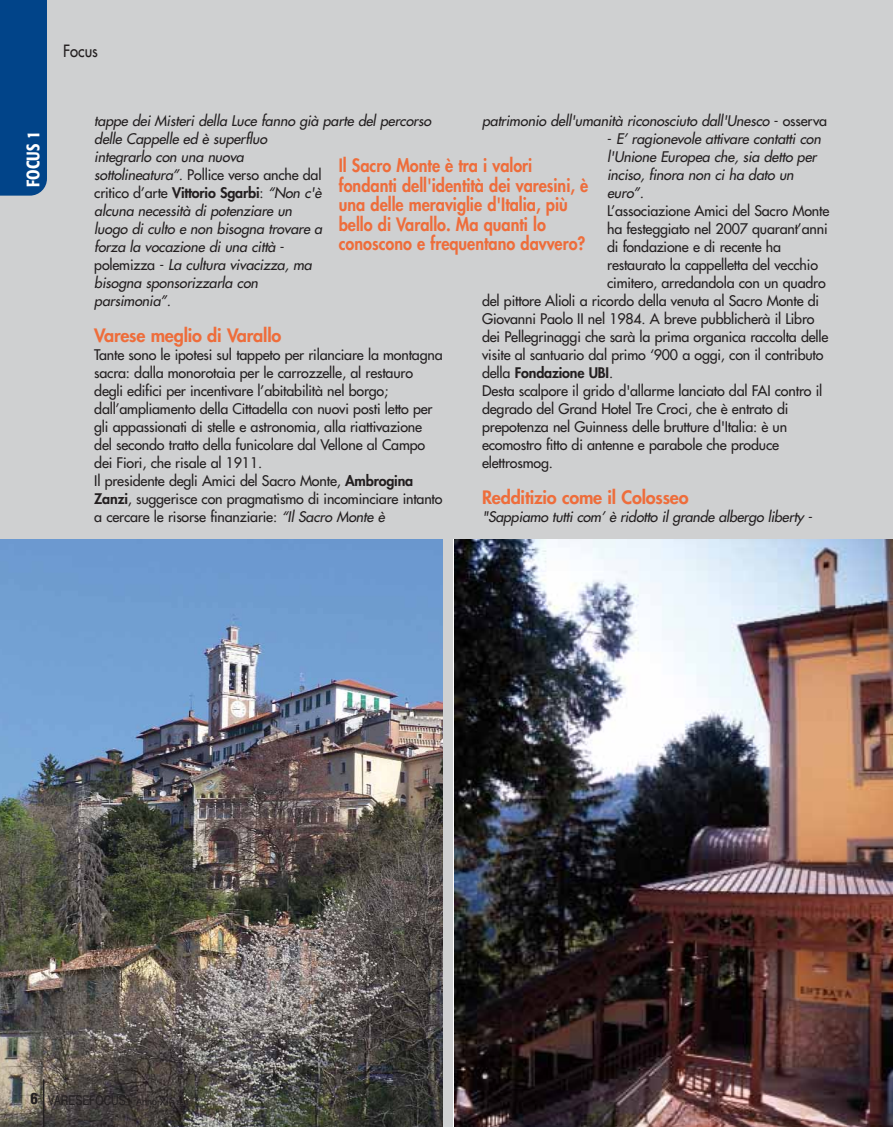
<style>
.page{position:relative;width:893px;height:1127px;background:#cfd0d1}
.page>*{position:absolute;margin:0;border:0;box-sizing:border-box;transform-origin:0 0}
.t1{font:800 18px/19.5px "Futura";color:#ee6d3b;scale:.9 1}
.t2{font:800 18px "Futura";color:#ee6d3b}
.t3{font:500 condensed 18px "Formata";letter-spacing:.01em;color:#fff;scale:.9 1}
.t4{font:16.5px "Futura";color:#231f20;scale:.9 1}
.t5{font:14.25px/18px "Futura";letter-spacing:-.01em;color:#231f20}
.t6{font:italic 14.25px/18px "Futura";letter-spacing:-.01em;color:#231f20}
.t7{font:800 14.25px "Futura";letter-spacing:-.01em;color:#231f20}
.t8{font:13.5px "Helvetica";color:#231f20;scale:.77 1}
.s1{font-style:normal}
.s2{font-weight:800;font-style:normal}
.s3{font-weight:800}
.s4{font-style:italic}
.s5{font-weight:400}
.s6{font-weight:900;font-stretch:condensed;font-size:15px}
.s7{font-size:9px}
</style>
<div class="page">
<img style="left:0;top:540px;width:442px;height:587px">
<img style="left:454px;top:539px;width:438px;height:588px">
<hr style="left:43px;top:1079px;width:1px;height:48px;background:#231f20">
<div style="left:0;top:0;width:47px;height:196px;background:#014489"></div>
<p class="t3" style="left:26px;top:187px;width:63px;rotate:-90deg">FOCUS 1</p>
<p class="t4" style="left:63px;top:43px;width:40px">Focus</p>
<p class="t6" style="left:94px;top:113px;width:341px">tappe dei Misteri della Luce fanno già parte del percorso delle Cappelle ed è superfluo<br>integrarlo con una nuova<br>sottolineatura”. <span class="s1">Pollice verso anche dal<br>critico d’arte</span> <span class="s2">Vittorio Sgarbi</span><span class="s1">:</span> “Non c'è<br>alcuna necessità di potenziare un<br>luogo di culto e non bisogna trovare a<br>forza la vocazione di una città <span class="s1">-<br>p o l e m i zza -</span> La cultura vivacizza, ma<br>bisogna sponsorizzarla con<br>parsimonia”.</p>
<p class="t2" style="left:94px;top:327px;width:189px">Varese meglio di Varallo</p>
<p class="t5" style="left:94px;top:347px;width:350px">Tante sono le ipotesi sul tappeto per rilanciare la montagna sacra: dalla monorotaia per le carrozzelle, al restauro degli edifici per incentivare l’abitabilità nel borgo; dall’ampliamento della Cittadella con nuovi posti letto per gli appassionati di stelle e astronomia, alla riattivazione del secondo tratto della funicolare dal Vellone al Campo dei Fiori, che risale al 1911.<br>Il presidente degli Amici del Sacro Monte, <span class="s3">Ambrogina Zanzi</span>, suggerisce con pragmatismo di incominciare intanto a cercare le risorse finanziarie: <span class="s4">“Il Sacro Monte è</span></p>
<p class="t6" style="left:482px;top:113px;width:347px">patrimonio dell'umanità riconosciuto dall'Unesco <span class="s1">- o s s e rva</span></p>
<p class="t6" style="left:607px;top:131px;width:218px"><span class="s1">-</span> E’ ragionevole attivare contatti con l'Unione Europea che, sia detto per inciso, finora non ci ha dato un euro”.</p>
<p class="t5" style="left:607px;top:203px;width:224px">L’associazione Amici del Sacro Monte</p>
<p class="t5" style="left:607px;top:221px;width:222px">ha festeggiato nel 2007 quarant’anni</p>
<p class="t5" style="left:607px;top:239px;width:175px">di fondazione e di recente ha</p>
<p class="t5" style="left:607px;top:257px;width:212px">restaurato la cappelletta del vecchio</p>
<p class="t5" style="left:607px;top:275px;width:220px">cimitero, arredandola con un quadro</p>
<p class="t5" style="left:482px;top:293px;width:339px">del pittore Alioli a ricordo della venuta al Sacro Monte di</p>
<p class="t5" style="left:482px;top:311px;width:334px">Giovanni Paolo II nel 1984. A breve pubblicherà il Libro</p>
<p class="t5" style="left:482px;top:329px;width:348px">dei Pellegrinaggi che sarà la prima organica raccolta delle</p>
<p class="t5" style="left:482px;top:347px;width:343px">visite al santuario dal primo ‘900 a oggi, con il contributo</p>
<p class="t7" style="left:482px;top:366px;width:133px"><span class="s5">della</span> Fondazione UBI<span class="s5">.</span></p>
<p class="t5" style="left:482px;top:383px;width:342px">Desta scalpore il grido d'allarme lanciato dal FAI contro il</p>
<p class="t5" style="left:482px;top:401px;width:308px">degrado del Grand Hotel Tre Croci, che è entrato di</p>
<p class="t5" style="left:482px;top:419px;width:307px">prepotenza nel Guinness delle brutture d'Italia: è un</p>
<p class="t5" style="left:482px;top:437px;width:298px">ecomostro fitto di antenne e parabole che produce</p>
<p class="t5" style="left:482px;top:455px;width:72px">elettrosmog.</p>
<p class="t2" style="left:482px;top:489px;width:208px">Redditizio come il Colosseo</p>
<p class="t6" style="left:482px;top:509px;width:332px">"Sappiamo tutti com’ è ridotto il grande albergo liberty <span class="s1">-</span></p>
<p class="t1" style="left:339px;top:157px;width:279px">Il Sacro Monte è tra i valori fondanti dell'identità dei varesini, è una delle meraviglie d'Italia, più bello di Varallo. Ma quanti lo conoscono e frequentano davvero?</p>
<p class="t8" style="left:30px;top:1095px;width:208px"><span class="s6">6</span> VARESEFOCUS - <span class="s7">Anno XI - n.1</span></p>
</div>
